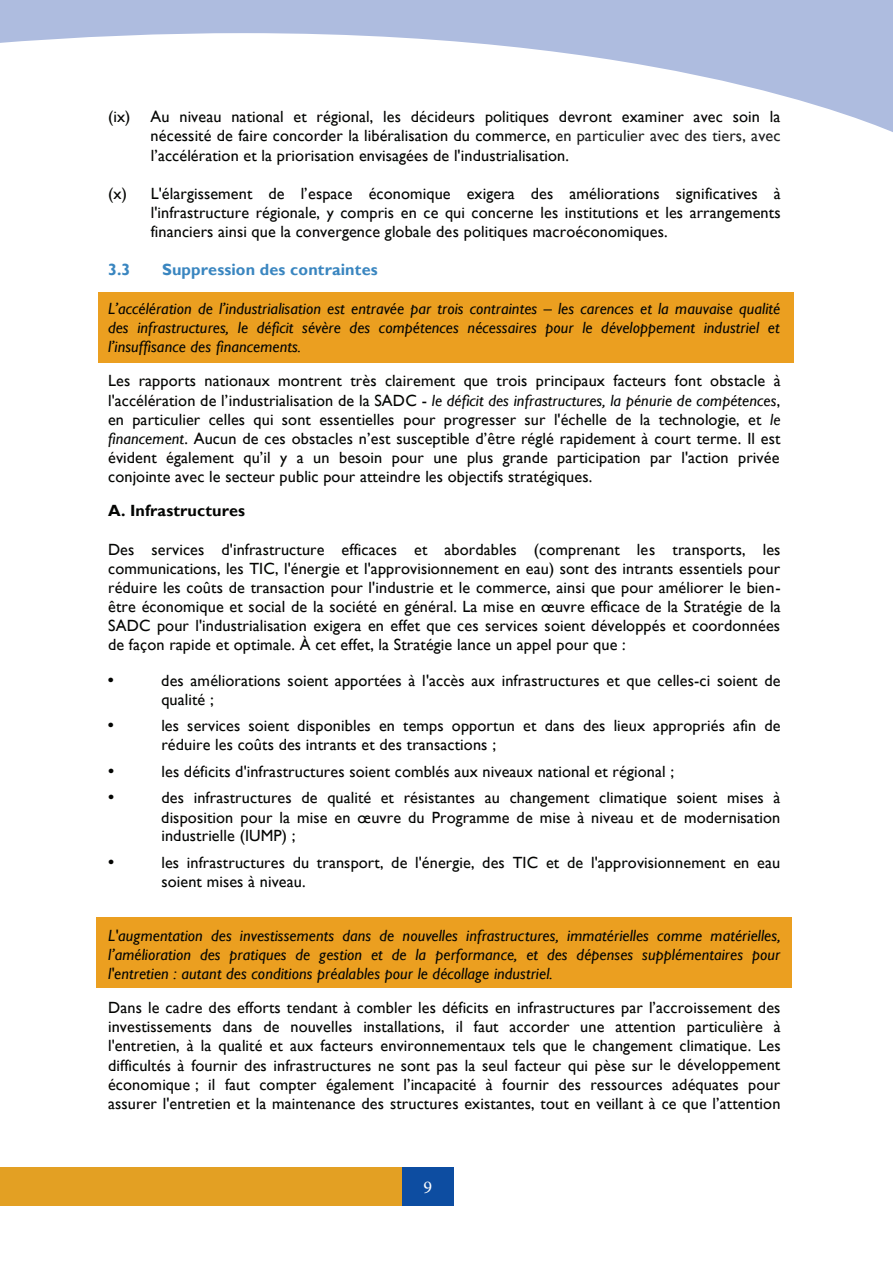
<style>
.page{position:relative;width:893px;height:1263px;background:#fff}
.page>*{position:absolute;margin:0;border:0;box-sizing:border-box;transform-origin:0 0}
.t1{font:18px "Minion Pro";color:#fff}
.t2{font:16.2px/19px "Gill Sans";letter-spacing:.01em;color:#040503;text-align:justify}
.t3{font:italic 16.2px/18.9px "Gill Sans";letter-spacing:.005em;color:#040503;text-align:justify}
.t4{font:700 16.2px "Gill Sans";letter-spacing:.01em;color:#3a86c0}
.t5{font:700 16.2px "Gill Sans";letter-spacing:.01em;color:#040503}
.s1{color:#1f2020}
.s2{font-style:italic}
</style>
<div class="page">
<svg style="left:0;top:0;width:893px;height:132px"></svg>
<div style="left:402px;top:1167px;width:52px;height:38px;background:#0d4da1"></div>
<div style="left:0;top:1167px;width:402px;height:38px;background:#e3a023"></div>
<div style="left:96px;top:917px;width:696px;height:70px;background:#eb9f20"></div>
<div style="left:98px;top:292px;width:695px;height:71px;background:#eb9f20"></div>
<p class="t2" style="left:151px;top:107px;width:631px;text-indent:-43px">(ix) Au niveau national et régional, les décideurs politiques devront examiner avec soin la nécessité de faire concorder la libéralisation du commerce, <span class="s1">en particulier avec des tiers, avec </span>l’accélération et la priorisation envisagées de l'industrialisation.</p>
<p class="t2" style="left:151px;top:184px;width:631px;text-indent:-43px">(x) L'élargissement de l’espace économique exigera des améliorations significatives à l'infrastructure régionale, y compris en ce qui concerne les institutions et les arrangements financiers ainsi que la convergence globale des politiques macroéconomiques.</p>
<p class="t4" style="left:108px;top:260px;width:24px">3.3</p>
<p class="t4" style="left:162px;top:260px;width:217px">Suppression des contraintes</p>
<p class="t3" style="left:108px;top:299px;width:674px">L’accélération de l’industrialisation est entravée par trois contraintes – les carences et la mauvaise qualité des infrastructures, le déficit sévère des compétences nécessaires pour le développement industriel et l’insuffisance des financements.</p>
<p class="t2" style="left:108px;top:371px;width:674px">Les rapports nationaux montrent très clairement que trois principaux facteurs font obstacle à l'accélération de l’industrialisation de la SADC - <span class="s2">le déficit des infrastructures, la pénurie de compétences</span>, en particulier celles qui sont essentielles pour progresser sur l'échelle de la technologie, et <span class="s2">le financement</span>. Aucun de ces obstacles n’est susceptible d’être réglé rapidement à court terme. Il est évident également qu’il y a un besoin pour une plus grande participation par l'action privée conjointe avec le secteur public pour atteindre les objectifs stratégiques.</p>
<p class="t5" style="left:108px;top:501px;width:139px">A. Infrastructures</p>
<p class="t2" style="left:108px;top:540px;width:674px">Des services d'infrastructure efficaces et abordables (comprenant les transports, les communications, les TIC, l'énergie et l'approvisionnement en eau) sont des intrants essentiels pour réduire les coûts de transaction pour l'industrie et le commerce, ainsi que pour améliorer le bien&shy;être économique et social de la société en général. La mise en œuvre efficace de la Stratégie de la SADC pour l'industrialisation exigera en effet que ces services soient développés et coordonnées de façon rapide et optimale. À cet effet, la Stratégie lance un appel pour que :</p>
<p class="t2" style="left:161px;top:670px;width:621px">des améliorations soient apportées à l'accès aux infrastructures et que celles-ci soient de qualité ;</p>
<p class="t2" style="left:161px;top:716px;width:621px">les services soient disponibles en temps opportun et dans des lieux appropriés afin de réduire les coûts des intrants et des transactions ;</p>
<p class="t2" style="left:161px;top:758px;width:620px;line-height:26.2px">les déficits d'infrastructures soient comblés aux niveaux national et régional ;<br>des infrastructures de qualité et résistantes au changement climatique soient mises à</p>
<p class="t2" style="left:161px;top:807px;width:620px">disposition pour la mise en œuvre du Programme de mise à niveau et de modernisation industrielle (IUMP) ;</p>
<p class="t2" style="left:161px;top:853px;width:620px">les infrastructures du transport, de l'énergie, des TIC et de l'approvisionnement en eau soient mises à niveau.</p>
<p class="t3" style="left:108px;top:926px;width:674px">L'augmentation des investissements dans de nouvelles infrastructures, immatérielles comme matérielles, l’amélioration des pratiques de gestion et de la performance, et des dépenses supplémentaires pour l'entretien : autant des conditions préalables pour le décollage industriel.</p>
<p class="t2" style="left:108px;top:998px;width:674px">Dans le cadre des efforts tendant à combler les déficits en infrastructures par l’accroissement des investissements dans de nouvelles installations, il faut accorder une attention particulière à l'entretien, à la qualité et aux facteurs environnementaux tels que le changement climatique. Les difficultés à fournir des infrastructures ne sont pas la seul facteur qui pèse sur le développement économique ; il faut compter également l’incapacité à fournir des ressources adéquates pour assurer l'entretien et la maintenance des structures existantes, tout en veillant à ce que l’attention</p>
<p class="t1" style="left:423px;top:1176px;width:10px">9</p>
</div>
